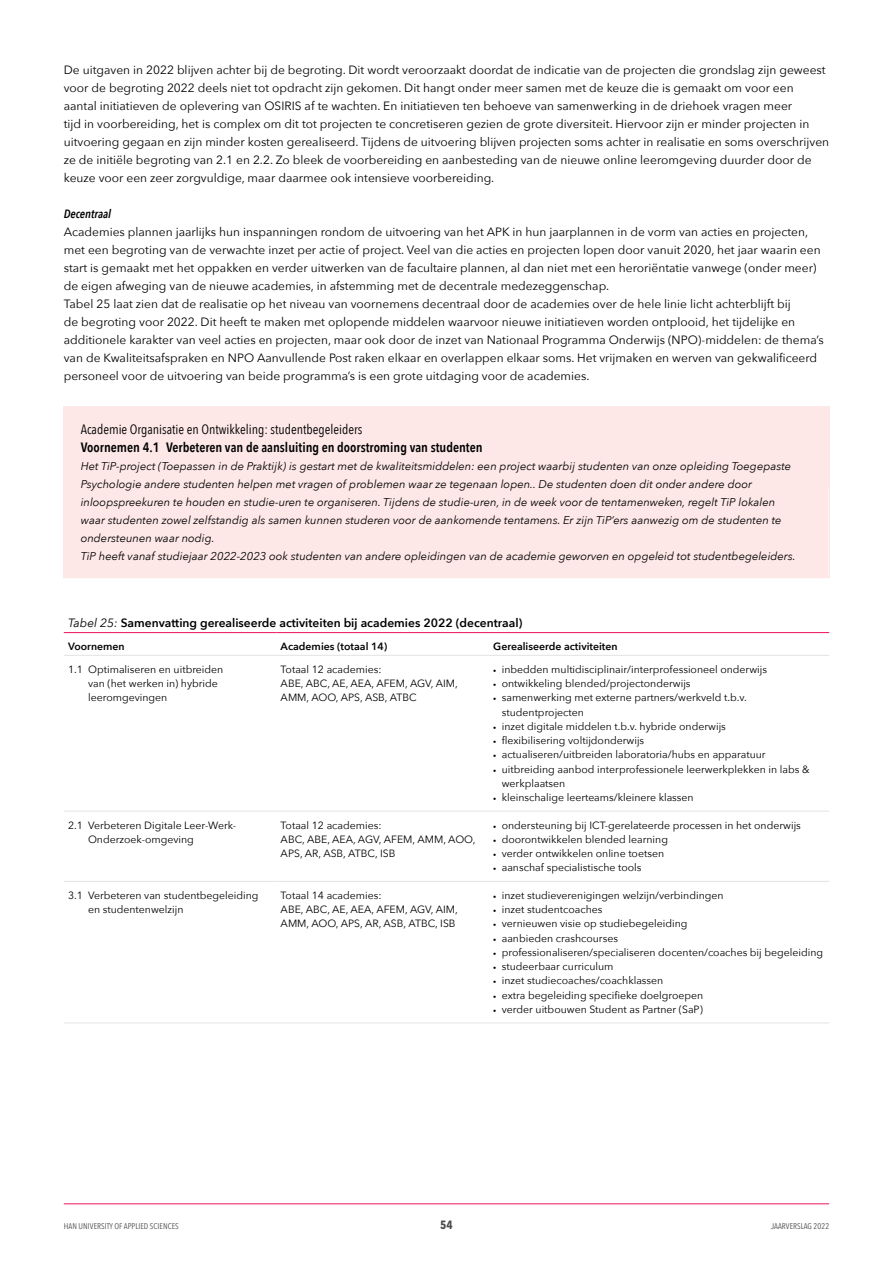
<style>
.page{position:relative;width:893px;height:1263px;background:#fff}
.page>*{position:absolute;margin:0;border:0;box-sizing:border-box;transform-origin:0 0}
.H4_Kader_kop{font:600 13.5px/18px "Avenir Next Condensed";color:#000}
.P_Body{font:12px/18px "Avenir Next";color:#000}
.P_Body_1_witregel_vo{font:12px/18px "Avenir Next";color:#000}
.Tabel_Titel{font:600 12px "Avenir Next";color:#000}
.H4_Subalineakop_ital{font:italic 600 12px "Avenir Next Condensed";color:#000}
.t1{font:700 12px "Avenir Next Condensed";color:#4d4d4f}
.P_Kader_brood{font:italic 11.25px/18px "Avenir Next";color:#000}
.Tabel_Body_L{font:10.5px/14.2px "Avenir Next";color:#000}
.Tabel_Body_Totaal_L{font:600 10.5px "Avenir Next";color:#000}
.t2{font:8.25px "Avenir Next Condensed";letter-spacing:.005em;color:#4d4d4f}
.s1{font-weight:400}
.s2{font-weight:400;font-style:italic}
.s3{font-size:6.3px}
</style>
<div class="page">
<hr style="left:64px;top:1203px;width:765px;height:1px;background:#ed125f">
<div style="left:64px;top:407px;width:765px;height:80px;background:#fde8e7"></div>
<div style="left:63px;top:406px;width:767px;height:56px;border:2px solid #fde8e7"></div>
<div style="left:65px;top:446px;width:763px;height:131px;background:#fde8e7"></div>
<div style="left:63px;top:440px;width:767px;height:138px;border:2px solid #fde8e7"></div>
<hr style="left:64px;top:811px;width:212px;height:1px;background:#e2e3e4">
<hr style="left:276px;top:811px;width:213px;height:1px;background:#e2e3e4">
<hr style="left:489px;top:811px;width:340px;height:1px;background:#e2e3e4">
<hr style="left:64px;top:881px;width:212px;height:1px;background:#e2e3e4">
<hr style="left:276px;top:881px;width:213px;height:1px;background:#e2e3e4">
<hr style="left:489px;top:881px;width:340px;height:1px;background:#e2e3e4">
<hr style="left:64px;top:1023px;width:212px;height:1px;background:#e2e3e4">
<hr style="left:276px;top:1023px;width:213px;height:1px;background:#e2e3e4">
<hr style="left:489px;top:1023px;width:340px;height:1px;background:#e2e3e4">
<hr style="left:276px;top:655px;width:213px;height:1px;background:#e2e3e4">
<hr style="left:489px;top:655px;width:340px;height:1px;background:#e2e3e4">
<hr style="left:64px;top:655px;width:212px;height:1px;background:#e2e3e4">
<hr style="left:64px;top:632px;width:212px;height:1px;background:#ed125f">
<hr style="left:276px;top:632px;width:213px;height:1px;background:#ed125f">
<hr style="left:489px;top:632px;width:340px;height:1px;background:#ed125f">
<p class="P_Body_1_witregel_vo" style="left:64px;top:60px;width:767px">De uitgaven in 2022 blijven achter bij de begroting. Dit wordt veroorzaakt doordat de indicatie van de projecten die grondslag zijn geweest voor de begroting 2022 deels niet tot opdracht zijn gekomen. Dit hangt onder meer samen met de keuze die is gemaakt om voor een aantal initiatieven de oplevering van OSIRIS af te wachten. En initiatieven ten behoeve van samenwerking in de driehoek vragen meer<br>tijd in voorbereiding, het is complex om dit tot projecten te concretiseren gezien de grote diversiteit. Hiervoor zijn er minder projecten in uitvoering gegaan en zijn minder kosten gerealiseerd. Tijdens de uitvoering blijven projecten soms achter in realisatie en soms overschrijven ze de initiële begroting van 2.1 en 2.2. Zo bleek de voorbereiding en aanbesteding van de nieuwe online leeromgeving duurder door de keuze voor een zeer zorgvuldige, maar daarmee ook intensieve voorbereiding.</p>
<h4 class="H4_Subalineakop_ital" style="left:64px;top:206px;width:49px">Decentraal</h4>
<p class="P_Body" style="left:64px;top:222px;width:758px">Academies plannen jaarlijks hun inspanningen rondom de uitvoering van het APK in hun jaarplannen in de vorm van acties en projecten, met een begroting van de verwachte inzet per actie of project. Veel van die acties en projecten lopen door vanuit 2020, het jaar waarin een start is gemaakt met het oppakken en verder uitwerken van de facultaire plannen, al dan niet met een heroriëntatie vanwege (onder meer) de eigen afweging van de nieuwe academies, in afstemming met de decentrale medezeggenschap.</p>
<p class="P_Body" style="left:64px;top:294px;width:762px">Tabel 25 laat zien dat de realisatie op het niveau van voornemens decentraal door de academies over de hele linie licht achterblijft bij<br>de begroting voor 2022. Dit heeft te maken met oplopende middelen waarvoor nieuwe initiatieven worden ontplooid, het tijdelijke en additionele karakter van veel acties en projecten, maar ook door de inzet van Nationaal Programma Onderwijs (NPO)-middelen: de thema’s van de Kwaliteitsafspraken en NPO Aanvullende Post raken elkaar en overlappen elkaar soms. Het vrijmaken en werven van gekwalificeerd personeel voor de uitvoering van beide programma’s is een grote uitdaging voor de academies.</p>
<p class="H4_Kader_kop" style="left:81px;top:420px;width:403px"><span class="s1">Academie Organisatie en Ontwikkeling: studentbegeleiders<br></span>Voornemen 4.1 Verbeteren van de aansluiting en doorstroming van studenten</p>
<p class="P_Kader_brood" style="left:81px;top:456px;width:716px">Het TiP-project (Toepassen in de Praktijk) is gestart met de kwaliteitsmiddelen: een project waarbij studenten van onze opleiding Toegepaste Psychologie andere studenten helpen met vragen of problemen waar ze tegenaan lopen.. De studenten doen dit onder andere door inloopspreekuren te houden en studie-uren te organiseren. Tijdens de studie-uren, in de week voor de tentamenweken, regelt TiP lokalen waar studenten zowel zelfstandig als samen kunnen studeren voor de aankomende tentamens. Er zijn TiP’ers aanwezig om de studenten te ondersteunen waar nodig.<br>TiP heeft vanaf studiejaar 2022-2023 ook studenten van andere opleidingen van de academie geworven en opgeleid tot studentbegeleiders.</p>
<p class="Tabel_Titel" style="left:68px;top:613px;width:456px"><span class="s2">Tabel 25:</span> Samenvatting gerealiseerde activiteiten bij academies 2022 (decentraal)</p>
<p class="Tabel_Body_Totaal_L" style="left:68px;top:637px;width:58px">Voornemen</p>
<p class="Tabel_Body_Totaal_L" style="left:281px;top:637px;width:108px">Academies (totaal 14)</p>
<p class="Tabel_Body_Totaal_L" style="left:493px;top:637px;width:126px">Gerealiseerde activiteiten</p>
<p class="Tabel_Body_L" style="left:88px;top:662px;width:137px;text-indent:-20px">1.1 Optimaliseren en uitbreiden van (het werken in) hybride leeromgevingen</p>
<p class="Tabel_Body_L" style="left:281px;top:662px;width:102px">Totaal 12 academies:</p>
<p class="Tabel_Body_L" style="left:493px;top:662px;width:275px"><span class="s3">•</span> inbedden multidisciplinair/interprofessioneel onderwijs</p>
<p class="Tabel_Body_L" style="left:493px;top:676px;width:199px"><span class="s3">•</span> ontwikkeling blended/projectonderwijs</p>
<p class="Tabel_Body_L" style="left:502px;top:690px;width:247px;text-indent:-9px"><span class="s3">•</span> samenwerking met externe partners/werkveld t.b.v. studentprojecten</p>
<p class="Tabel_Body_L" style="left:493px;top:719px;width:234px"><span class="s3">•</span> inzet digitale middelen t.b.v. hybride onderwijs</p>
<p class="Tabel_Body_L" style="left:493px;top:733px;width:153px"><span class="s3">•</span> flexibilisering voltijdonderwijs</p>
<p class="Tabel_Body_L" style="left:493px;top:747px;width:274px"><span class="s3">•</span> actualiseren/uitbreiden laboratoria/hubs en apparatuur</p>
<p class="Tabel_Body_L" style="left:502px;top:761px;width:309px;text-indent:-9px"><span class="s3">•</span> uitbreiding aanbod interprofessionele leerwerkplekken in labs &amp; werkplaatsen</p>
<p class="Tabel_Body_L" style="left:493px;top:790px;width:202px"><span class="s3">•</span> kleinschalige leerteams/kleinere klassen</p>
<p class="Tabel_Body_L" style="left:281px;top:676px;width:179px">ABE, ABC, AE, AEA, AFEM, AGV, AIM,<br>AMM, AOO, APS, ASB, ATBC</p>
<p class="Tabel_Body_L" style="left:88px;top:817px;width:150px;text-indent:-20px">2.1 Verbeteren Digitale Leer-Werk-<br>Onderzoek-omgeving</p>
<p class="Tabel_Body_L" style="left:281px;top:817px;width:102px">Totaal 12 academies:</p>
<p class="Tabel_Body_L" style="left:281px;top:832px;width:196px">ABC, ABE, AEA, AGV, AFEM, AMM, AOO,<br>APS, AR, ASB, ATBC, ISB</p>
<p class="Tabel_Body_L" style="left:88px;top:888px;width:172px;text-indent:-20px">3.1 Verbeteren van studentbegeleiding en studentenwelzijn</p>
<p class="Tabel_Body_L" style="left:281px;top:888px;width:102px">Totaal 14 academies:</p>
<p class="Tabel_Body_L" style="left:281px;top:902px;width:179px">ABE, ABC, AE, AEA, AFEM, AGV, AIM,<br>AMM, AOO, APS, AR, ASB, ATBC, ISB</p>
<p class="Tabel_Body_L" style="left:493px;top:817px;width:309px"><span class="s3">•</span> ondersteuning bij ICT-gerelateerde processen in het onderwijs</p>
<p class="Tabel_Body_L" style="left:493px;top:832px;width:176px"><span class="s3">•</span> doorontwikkelen blended learning</p>
<p class="Tabel_Body_L" style="left:493px;top:846px;width:172px"><span class="s3">•</span> verder ontwikkelen online toetsen</p>
<p class="Tabel_Body_L" style="left:493px;top:860px;width:150px"><span class="s3">•</span> aanschaf specialistische tools</p>
<p class="Tabel_Body_L" style="left:493px;top:888px;width:232px"><span class="s3">•</span> inzet studieverenigingen welzijn/verbindingen</p>
<p class="Tabel_Body_L" style="left:493px;top:902px;width:111px"><span class="s3">•</span> inzet studentcoaches</p>
<p class="Tabel_Body_L" style="left:493px;top:916px;width:196px"><span class="s3">•</span> vernieuwen visie op studiebegeleiding</p>
<p class="Tabel_Body_L" style="left:493px;top:930px;width:126px"><span class="s3">•</span> aanbieden crashcourses</p>
<p class="Tabel_Body_L" style="left:493px;top:945px;width:331px"><span class="s3">•</span> professionaliseren/specialiseren docenten/coaches bij begeleiding</p>
<p class="Tabel_Body_L" style="left:493px;top:959px;width:122px"><span class="s3">•</span> studeerbaar curriculum</p>
<p class="Tabel_Body_L" style="left:493px;top:973px;width:172px"><span class="s3">•</span> inzet studiecoaches/coachklassen</p>
<p class="Tabel_Body_L" style="left:493px;top:987px;width:211px"><span class="s3">•</span> extra begeleiding specifieke doelgroepen</p>
<p class="Tabel_Body_L" style="left:493px;top:1002px;width:211px"><span class="s3">•</span> verder uitbouwen Student as Partner (SaP)</p>
<p class="t2" style="left:64px;top:1219px;width:116px">HAN UNIVERSITY OF APPLIED SCIENCES</p>
<p class="t1" style="left:440px;top:1217px;width:14px">54</p>
<p class="t2" style="left:771px;top:1219px;width:60px">JAARVERSLAG 2022</p>
</div>
